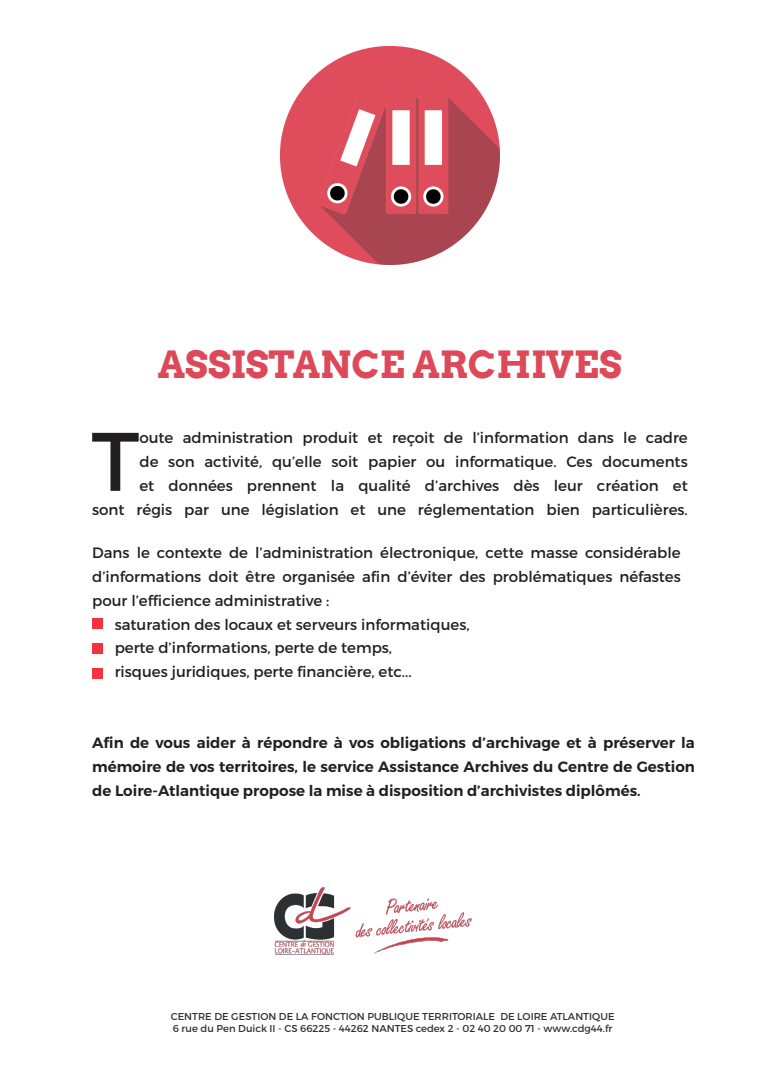
<style>
.page{position:relative;width:780px;height:1088px;background:#fff}
.page>*{position:absolute;margin:0;border:0;box-sizing:border-box;transform-origin:0 0}
.t1{font:82.88px "Montserrat";color:#231f20}
.t2{font:700 37.5px "Arvo";color:#dd4959}
.t3{font:15px/23.8px "Montserrat";color:#231f20;text-align:right}
.t4{font:600 15px/23.8px "Montserrat";color:#231f20;text-align:justify}
.t5{font:10px "Montserrat";color:#2e3033}
</style>
<div class="page">
<img style="left:281px;top:46px;width:218px;height:218px">
<div style="left:92px;top:618px;width:10px;height:10px;background:#f7323f"></div>
<div style="left:92px;top:643px;width:10px;height:10px;background:#f7323f"></div>
<div style="left:92px;top:669px;width:10px;height:10px;background:#f7323f"></div>
<img style="left:274px;top:887px;width:198px;height:67px">
<p class="t2" style="left:158px;top:340px;width:465px">ASSISTANCE ARCHIVES</p>
<p class="t3" style="left:92px;top:426px;width:597px">oute administration produit et reçoit de l’information dans le cadre<br>de son activité, qu’elle soit papier ou informatique. Ces documents<br>et données prennent la qualité d’archives dès leur création et<br>sont régis par une législation et une réglementation bien particulières.</p>
<p class="t3" style="left:92px;top:541px;width:590px;text-align:justify">Dans le contexte de l’administration électronique, cette masse considérable d’informations doit être organisée afin d’éviter des problématiques néfastes pour l’efficience administrative :</p>
<p class="t3" style="left:92px;top:612px;width:379px">• saturation des locaux et serveurs informatiques,</p>
<p class="t3" style="left:92px;top:636px;width:301px">• perte d’informations, perte de temps,</p>
<p class="t3" style="left:92px;top:660px;width:321px">• risques juridiques, perte financière, etc...</p>
<p class="t1" style="left:91px;top:410px;width:49px">T</p>
<p class="t4" style="left:92px;top:731px;width:604px">Afin de vous aider à répondre à vos obligations d’archivage et à préserver la mémoire de vos territoires, le service Assistance Archives du Centre de Gestion de Loire-Atlantique propose la mise à disposition d’archivistes diplômés.</p>
<p class="t5" style="left:171px;top:1010px;width:445px">CENTRE DE GESTION DE LA FONCTION PUBLIQUE TERRITORIALE DE LOIRE ATLANTIQUE</p>
<p class="t5" style="left:173px;top:1022px;width:441px">6 rue du Pen Duick II - CS 66225 - 44262 NANTES cedex 2 - 02 40 20 00 71 - www.cdg44.fr</p>
</div>
